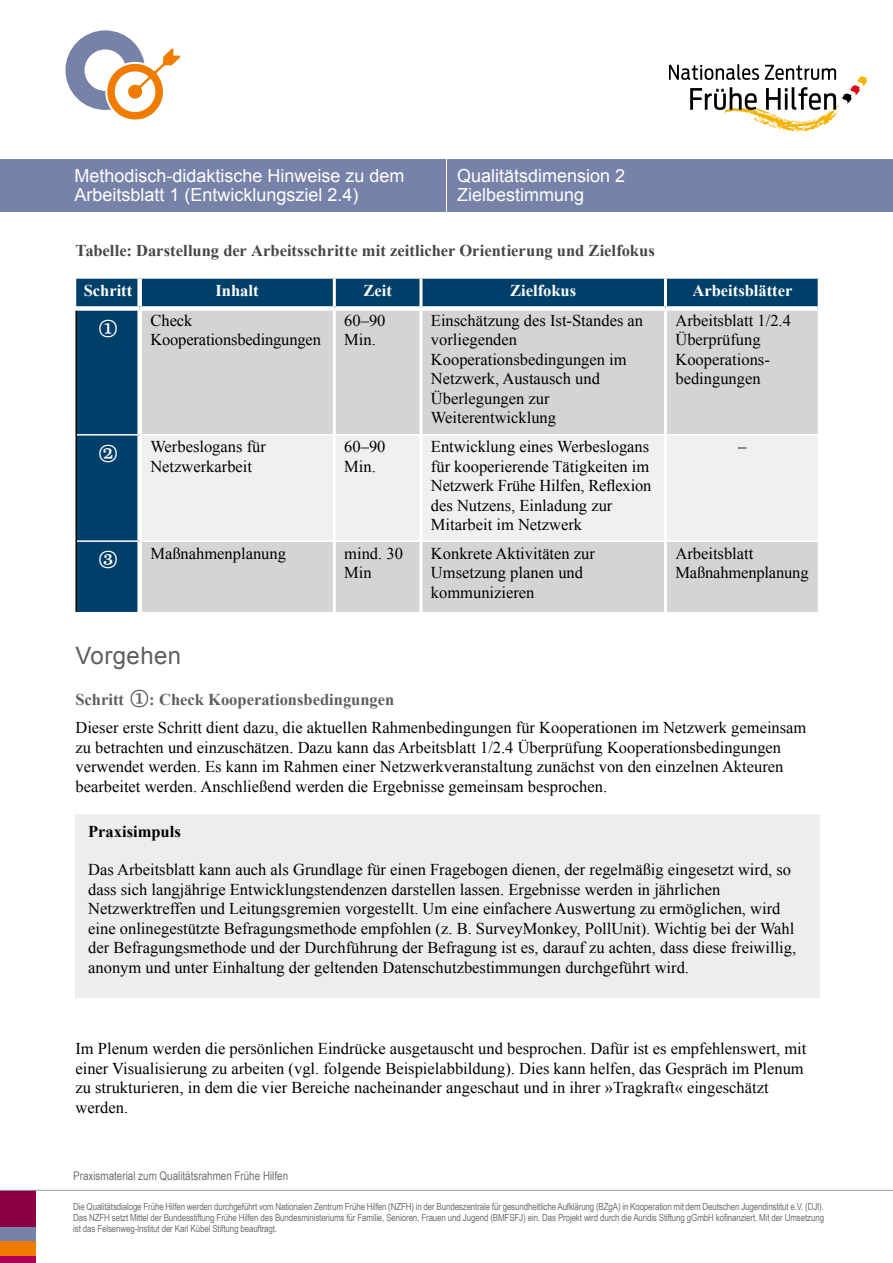
<style>
.page{position:relative;width:893px;height:1263px;background:#fff}
.page>*{position:absolute;margin:0;border:0;box-sizing:border-box;transform-origin:0 0}
.Tabellenzahl{font:28.2px "Abril Text Lt";color:#fff}
.t1{font:24px "Arial";letter-spacing:.02em;color:#5e5e5e}
.t2{font:18px/19.5px "Arial";color:#fff}
.p_Fließtext{font:16.5px/19.5px "Times New Roman";color:#000}
.p_Praxisimpuls-FT_Positionsrahmen{font:16.5px/19.5px "Times New Roman";color:#000}
.Tabelle_Fliess{font:16.5px/19.5px "Times New Roman";color:#000}
.t3{font:700 16.5px "Times New Roman";color:#464646}
.Tabellenkopf{font:700 16.5px "Times New Roman";color:#fff}
.t4{font:700 16.5px "Times New Roman";color:#5e5e5e}
.p_Praxisimpuls-FT_Positionsrahmen-2{font:700 16.5px "Times New Roman";color:#000}
.t5{font:12px "Arial Narrow";color:#6f6f6e}
.t6{font:9.75px/11.2px "Arial Narrow";letter-spacing:-.015em;color:#6f6f6e;text-align:justify}
.s1{font-family:"Abril Text Lt";font-weight:400;font-size:28.2px}
</style>
<div class="page">
<div style="left:0;top:1255px;width:35px;height:8px;background:#b10057"></div>
<div style="left:0;top:1191px;width:35px;height:36px;background:#8d0044"></div>
<div style="left:0;top:1227px;width:35px;height:14px;background:#7782a8"></div>
<div style="left:0;top:1241px;width:35px;height:14px;background:#ef7c00"></div>
<hr style="left:0;top:1190px;width:893px;height:1px;background:#9c9d9d">
<svg style="left:669px;top:64px;width:198px;height:68px"></svg>
<div style="left:65px;top:30px;width:80px;height:80px;border:19px solid #7682a7;border-radius:50%"></div>
<svg style="left:104px;top:45px;width:77px;height:75px"></svg>
<div style="left:0;top:159px;width:893px;height:53px;background:#7782a8"></div>
<hr style="left:446px;top:147px;width:1px;height:74px;background:#fff">
<div style="left:75px;top:815px;width:745px;height:38px;background:#ededed"></div>
<div style="left:75px;top:853px;width:745px;height:145px;background:#ededed"></div>
<div style="left:76px;top:279px;width:742px;height:333px;background:#003f69"></div>
<div style="left:142px;top:311px;width:676px;height:301px;background:#d4d4d4"></div>
<div style="left:142px;top:436px;width:676px;height:104px;background:#f0f0f0"></div>
<hr style="left:333px;top:279px;width:3px;height:27px;background:#fff">
<hr style="left:419px;top:279px;width:3px;height:27px;background:#fff">
<hr style="left:664px;top:279px;width:3px;height:27px;background:#fff">
<div style="left:75px;top:306px;width:65px;height:5px;background:#fff"></div>
<div style="left:137px;top:311px;width:5px;height:123px;background:#fff"></div>
<div style="left:140px;top:306px;width:194px;height:5px;background:#fff"></div>
<div style="left:334px;top:306px;width:87px;height:5px;background:#fff"></div>
<div style="left:421px;top:306px;width:244px;height:5px;background:#fff"></div>
<div style="left:665px;top:306px;width:153px;height:5px;background:#fff"></div>
<hr style="left:333px;top:311px;width:3px;height:123px;background:#fff">
<hr style="left:419px;top:311px;width:3px;height:123px;background:#fff">
<hr style="left:664px;top:311px;width:3px;height:123px;background:#fff">
<div style="left:137px;top:436px;width:5px;height:104px;background:#fff"></div>
<hr style="left:140px;top:434px;width:194px;height:2px;background:#fff">
<hr style="left:334px;top:434px;width:87px;height:2px;background:#fff">
<hr style="left:421px;top:434px;width:244px;height:2px;background:#fff">
<hr style="left:665px;top:434px;width:153px;height:2px;background:#fff">
<hr style="left:333px;top:436px;width:3px;height:104px;background:#fff">
<hr style="left:419px;top:436px;width:3px;height:104px;background:#fff">
<hr style="left:664px;top:436px;width:3px;height:104px;background:#fff">
<div style="left:137px;top:542px;width:5px;height:70px;background:#fff"></div>
<hr style="left:140px;top:540px;width:194px;height:2px;background:#fff">
<hr style="left:334px;top:540px;width:87px;height:2px;background:#fff">
<hr style="left:421px;top:540px;width:244px;height:2px;background:#fff">
<hr style="left:665px;top:540px;width:153px;height:2px;background:#fff">
<hr style="left:333px;top:542px;width:3px;height:70px;background:#fff">
<hr style="left:419px;top:542px;width:3px;height:70px;background:#fff">
<hr style="left:664px;top:542px;width:3px;height:70px;background:#fff">
<hr style="left:77px;top:540px;width:63px;height:2px;background:#fff">
<hr style="left:77px;top:434px;width:63px;height:2px;background:#fff">
<div style="left:137px;top:279px;width:5px;height:27px;background:#fff"></div>
<hr style="left:75px;top:311px;width:2px;height:124px;background:#000">
<hr style="left:75px;top:435px;width:2px;height:106px;background:#000">
<hr style="left:75px;top:541px;width:2px;height:71px;background:#000">
<p class="t2" style="left:457px;top:166px;width:170px">Qualitätsdimension 2<br>Zielbestimmung</p>
<p class="t2" style="left:74px;top:166px;width:332px">Methodisch-didaktische Hinweise zu dem<br>Arbeitsblatt 1 (Entwicklungsziel 2.4)</p>
<p class="t3" style="left:75px;top:239px;width:581px">Tabelle: Darstellung der Arbeitsschritte mit zeitlicher Orientierung und Zielfokus</p>
<p class="Tabellenkopf" style="left:84px;top:279px;width:50px">Schritt</p>
<p class="Tabellenkopf" style="left:215px;top:279px;width:45px">Inhalt</p>
<p class="Tabellenkopf" style="left:363px;top:279px;width:30px">Zeit</p>
<p class="Tabellenkopf" style="left:510px;top:279px;width:68px">Zielfokus</p>
<p class="Tabellenkopf" style="left:692px;top:279px;width:101px">Arbeitsblätter</p>
<p class="Tabellenzahl" style="left:97px;top:306px;width:24px">1</p>
<p class="Tabelle_Fliess" style="left:150px;top:310px;width:172px">Check<br>Kooperationsbedingungen</p>
<p class="Tabelle_Fliess" style="left:344px;top:310px;width:43px">60–90<br>Min.</p>
<p class="Tabelle_Fliess" style="left:431px;top:310px;width:214px">Einschätzung des Ist-Standes an vorliegenden<br>Kooperationsbedingungen im<br>Netzwerk, Austausch und<br>Überlegungen zur<br>Weiterentwicklung</p>
<p class="Tabelle_Fliess" style="left:675px;top:310px;width:117px">Arbeitsblatt 1/2.4<br>Überprüfung<br>Kooperations&shy;bedingungen</p>
<p class="Tabellenzahl" style="left:97px;top:431px;width:24px">2</p>
<p class="Tabelle_Fliess" style="left:150px;top:437px;width:117px">Werbeslogans für<br>Netzwerkarbeit</p>
<p class="Tabelle_Fliess" style="left:344px;top:437px;width:43px">60–90<br>Min.</p>
<p class="Tabelle_Fliess" style="left:431px;top:437px;width:222px">Entwicklung eines Werbeslogans für kooperierende Tätigkeiten im<br>Netzwerk Frühe Hilfen, Reflexion des Nutzens, Einladung zur<br>Mitarbeit im Netzwerk</p>
<p class="Tabelle_Fliess" style="left:738px;top:437px;width:10px">–</p>
<p class="Tabellenzahl" style="left:97px;top:538px;width:24px">3</p>
<p class="Tabelle_Fliess" style="left:150px;top:543px;width:137px">Maßnahmenplanung</p>
<p class="Tabelle_Fliess" style="left:344px;top:543px;width:60px">mind. 30<br>Min</p>
<p class="Tabelle_Fliess" style="left:431px;top:543px;width:166px">Konkrete Aktivitäten zur<br>Umsetzung planen und kommunizieren</p>
<p class="Tabelle_Fliess" style="left:675px;top:543px;width:135px">Arbeitsblatt<br>Maßnahmenplanung</p>
<h2 class="t1" style="left:75px;top:640px;width:107px">Vorgehen</h2>
<h3 class="t4" style="left:75px;top:688px;width:320px">Schritt <span class="s1">1</span>: Check Kooperationsbedingungen</h3>
<p class="p_Fließtext" style="left:75px;top:718px;width:732px">Dieser erste Schritt dient dazu, die aktuellen Rahmenbedingungen für Kooperationen im Netzwerk gemeinsam zu betrachten und einzuschätzen. Dazu kann das Arbeitsblatt 1/2.4 Überprüfung Kooperationsbedingungen verwendet werden. Es kann im Rahmen einer Netzwerkveranstaltung zunächst von den einzelnen Akteuren bearbeitet werden. Anschließend werden die Ergebnisse gemeinsam besprochen.</p>
<p class="p_Praxisimpuls-FT_Positionsrahmen-2" style="left:88px;top:820px;width:94px">Praxisimpuls</p>
<p class="p_Praxisimpuls-FT_Positionsrahmen" style="left:88px;top:860px;width:709px">Das Arbeitsblatt kann auch als Grundlage für einen Fragebogen dienen, der regelmäßig eingesetzt wird, so dass sich langjährige Entwicklungstendenzen darstellen lassen. Ergebnisse werden in jährlichen Netzwerktreffen und Leitungsgremien vorgestellt. Um eine einfachere Auswertung zu ermöglichen, wird eine onlinegestützte Befragungsmethode empfohlen (z. B. SurveyMonkey, PollUnit). Wichtig bei der Wahl der Befragungsmethode und der Durchführung der Befragung ist es, darauf zu achten, dass diese freiwillig, anonym und unter Einhaltung der geltenden Datenschutzbestimmungen durchgeführt wird.</p>
<p class="p_Fließtext" style="left:75px;top:1038px;width:732px">Im Plenum werden die persönlichen Eindrücke ausgetauscht und besprochen. Dafür ist es empfehlenswert, mit einer Visualisierung zu arbeiten (vgl. folgende Beispielabbildung). Dies kann helfen, das Gespräch im Plenum zu strukturieren, in dem die vier Bereiche nacheinander angeschaut und in ihrer »Tragkraft« eingeschätzt werden.</p>
<p class="t5" style="left:73px;top:1166px;width:216px">Praxismaterial zum Qualitätsrahmen Frühe Hilfen</p>
<p class="t6" style="left:73px;top:1200px;width:752px">Die Qualitätsdialoge Frühe Hilfen werden durchgeführt vom Nationalen Zentrum Frühe Hilfen (NZFH) in der Bundeszentrale für gesundheitliche Aufklärung (BZgA) in Kooperation mit dem Deutschen Jugendinstitut e.V. (DJI).<br>Das NZFH setzt Mittel der Bundesstiftung Frühe Hilfen des Bundesministeriums für Familie, Senioren, Frauen und Jugend (BMFSFJ) ein. Das Projekt wird durch die Auridis Stiftung gGmbH kofinanziert. Mit der Umsetzung ist das Felsenweg-Institut der Karl Kübel Stiftung beauftragt.</p>
</div>
